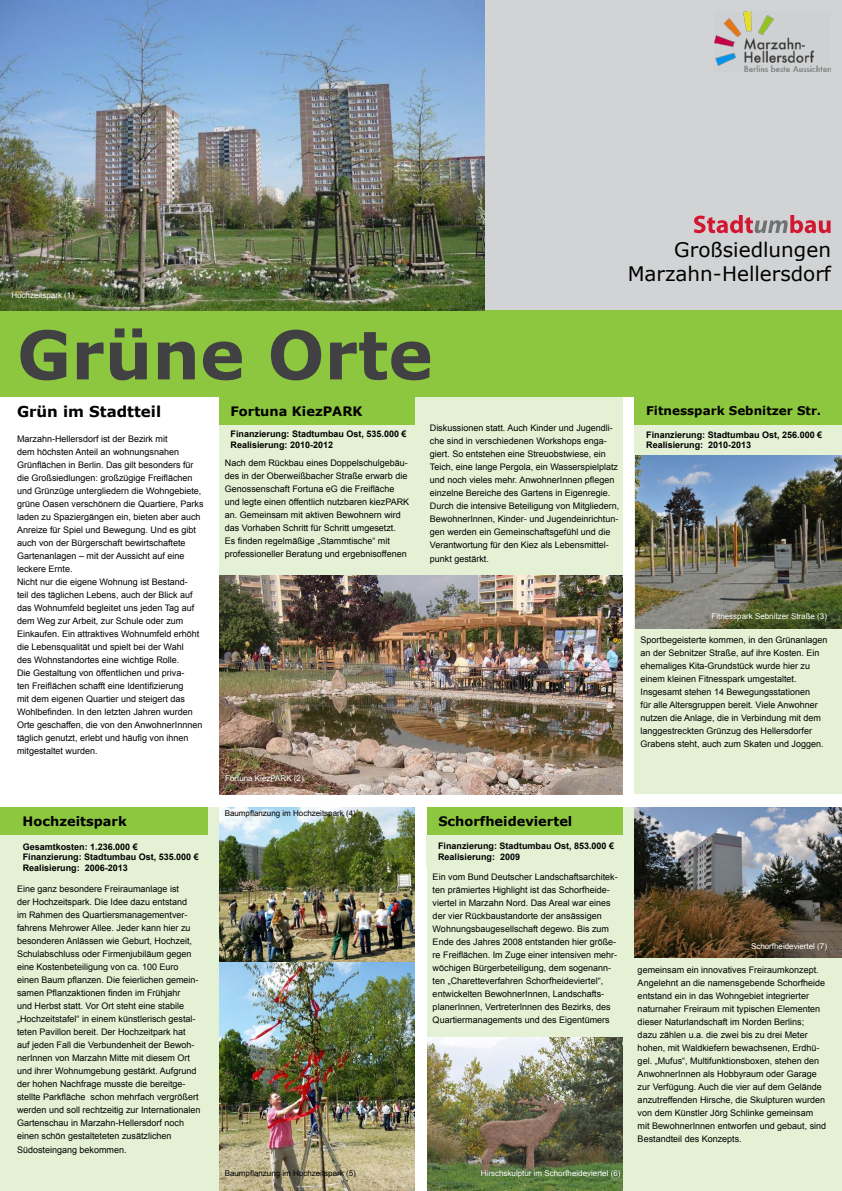
<style>
.page{position:relative;width:842px;height:1191px;background:#fff}
.page>*{position:absolute;margin:0;border:0;box-sizing:border-box;transform-origin:0 0}
.t1{font:700 67px "Verdana";color:#414042}
.t2{font:20px/24px "Verdana";color:#000;text-align:right}
.t3{font:700 15px "Verdana";color:#000}
.t4{font:700 13px "Verdana";color:#000}
.t5{font:700 12px "Verdana";color:#000}
.t6{font:9px/13px "Arial";color:#000}
.t7{font:700 9px/10.8px "Arial";color:#000}
.t8{font:8px "Arial";color:#fff}
.t9{font:8px "Arial";color:#000}
</style>
<div class="page">
<div style="left:427px;top:807px;width:415px;height:384px;background:#e5f1d4"></div>
<div style="left:219px;top:397px;width:404px;height:397px;background:#e5f1d4"></div>
<div style="left:635px;top:397px;width:207px;height:397px;background:#e5f1d4"></div>
<div style="left:0;top:807px;width:415px;height:384px;background:#e5f1d4"></div>
<div style="left:0;top:0;width:842px;height:397px;background:#d1d3d4"></div>
<div style="left:0;top:310px;width:842px;height:87px;background:#8dc63f"></div>
<div style="left:427px;top:807px;width:196px;height:28px;background:#8dc63f"></div>
<div style="left:0;top:807px;width:207px;height:28px;background:#8dc63f"></div>
<svg style="left:694px;top:216px;width:137px;height:17px"></svg>
<img style="left:635px;top:807px;width:207px;height:150px">
<div style="left:219px;top:397px;width:196px;height:27px;background:#8dc63f"></div>
<div style="left:635px;top:397px;width:207px;height:27px;background:#8dc63f"></div>
<img style="left:0;top:0;width:485px;height:310px">
<img style="left:219px;top:807px;width:196px;height:384px">
<img style="left:635px;top:455px;width:207px;height:173px">
<img style="left:427px;top:1037px;width:196px;height:154px">
<img style="left:219px;top:575px;width:404px;height:219px">
<img style="left:714px;top:11px;width:117px;height:60px">
<p class="t8" style="left:11px;top:290px;width:64px">Hochzeitspark (1)</p>
<h2 class="t2" style="left:628px;top:238px;width:205px">Großsiedlungen<br>Marzahn-Hellersdorf</h2>
<h1 class="t1" style="left:17px;top:307px;width:417px">Grüne Orte</h1>
<h3 class="t3" style="left:17px;top:401px;width:146px">Grün im Stadtteil</h3>
<p class="t6" style="left:17px;top:432px;width:188px">Marzahn-Hellersdorf ist der Bezirk mit<br>dem höchsten Anteil an wohnungsnahen Grünflächen in Berlin. Das gilt besonders für die Großsiedlungen: großzügige Freiflächen und Grünzüge untergliedern die Wohngebiete, grüne Oasen verschönern die Quartiere, Parks laden zu Spaziergängen ein, bieten aber auch Anreize für Spiel und Bewegung. Und es gibt auch von der Bürgerschaft bewirtschaftete Gartenanlagen – mit der Aussicht auf eine leckere Ernte.<br>Nicht nur die eigene Wohnung ist Bestand-<br>teil des täglichen Lebens, auch der Blick auf das Wohnumfeld begleitet uns jeden Tag auf dem Weg zur Arbeit, zur Schule oder zum Einkaufen. Ein attraktives Wohnumfeld erhöht die Lebensqualität und spielt bei der Wahl<br>des Wohnstandortes eine wichtige Rolle.<br>Die Gestaltung von öffentlichen und priva-<br>ten Freiflächen schafft eine Identifizierung<br>mit dem eigenen Quartier und steigert das Wohlbefinden. In den letzten Jahren wurden Orte geschaffen, die von den AnwohnerInnnen täglich genutzt, erlebt und häufig von ihnen mitgestaltet wurden.</p>
<h3 class="t4" style="left:23px;top:812px;width:106px">Hochzeitspark</h3>
<p class="t7" style="left:23px;top:841px;width:178px">Gesamtkosten: 1.236.000 €<br>Finanzierung: Stadtumbau Ost, 535.000 €<br>Realisierung: 2006-2013</p>
<p class="t6" style="left:17px;top:882px;width:185px">Eine ganz besondere Freiraumanlage ist<br>der Hochzeitspark. Die Idee dazu entstand<br>im Rahmen des Quartiersmanagementver&shy;fahrens Mehrower Allee. Jeder kann hier zu besonderen Anlässen wie Geburt, Hochzeit, Schulabschluss oder Firmenjubiläum gegen eine Kostenbeteiligung von ca. 100 Euro einen Baum pflanzen. Die feierlichen gemein&shy;samen Pflanzaktionen finden im Frühjahr<br>und Herbst statt. Vor Ort steht eine stabile „Hochzeitstafel“ in einem künstlerisch gestal&shy;teten Pavillon bereit. Der Hochzeitpark hat<br>auf jeden Fall die Verbundenheit der Bewoh&shy;nerInnen von Marzahn Mitte mit diesem Ort und ihrer Wohnumgebung gestärkt. Aufgrund der hohen Nachfrage musste die bereitge&shy;stellte Parkfläche schon mehrfach vergrößert werden und soll rechtzeitig zur Internationalen Gartenschau in Marzahn-Hellersdorf noch einen schön gestalteteten zusätzlichen Südosteingang bekommen.</p>
<h3 class="t4" style="left:230px;top:402px;width:134px">Fortuna KiezPARK</h3>
<p class="t7" style="left:230px;top:429px;width:178px">Finanzierung: Stadtumbau Ost, 535.000 €<br>Realisierung: 2010-2012</p>
<p class="t6" style="left:225px;top:457px;width:186px">Nach dem Rückbau eines Doppelschulgebäu&shy;des in der Oberweißbacher Straße erwarb die Genossenschaft Fortuna eG die Freifläche und legte einen öffentlich nutzbaren kiezPARK an. Gemeinsam mit aktiven Bewohnern wird das Vorhaben Schritt für Schritt umgesetzt.<br>Es finden regelmäßige „Stammtische“ mit professioneller Beratung und ergebnisoffenen</p>
<p class="t6" style="left:430px;top:422px;width:191px">Diskussionen statt. Auch Kinder und Jugendli&shy;che sind in verschiedenen Workshops enga&shy;giert. So entstehen eine Streuobstwiese, ein Teich, eine lange Pergola, ein Wasserspielplatz und noch vieles mehr. AnwohnerInnen pflegen einzelne Bereiche des Gartens in Eigenregie.<br>Durch die intensive Beteiligung von Mitgliedern, BewohnerInnen, Kinder- und Jugendeinrichtun&shy;gen werden ein Gemeinschaftsgefühl und die Verantwortung für den Kiez als Lebensmittel&shy;punkt gestärkt.</p>
<p class="t8" style="left:225px;top:773px;width:80px">Fortuna KiezPARK (2)</p>
<p class="t9" style="left:225px;top:808px;width:133px">Baumpflanzung im Hochzeitspark (4)</p>
<h3 class="t4" style="left:438px;top:812px;width:136px">Schorfheideviertel</h3>
<p class="t7" style="left:438px;top:840px;width:178px">Finanzierung: Stadtumbau Ost, 853.000 €<br>Realisierung: 2009</p>
<p class="t6" style="left:433px;top:870px;width:187px">Ein vom Bund Deutscher Landschaftsarchitek&shy;ten prämiertes Highlight ist das Schorfheide&shy;viertel in Marzahn Nord. Das Areal war eines der vier Rückbaustandorte der ansässigen Wohnungsbaugesellschaft degewo. Bis zum Ende des Jahres 2008 entstanden hier größe&shy;re Freiflächen. Im Zuge einer intensiven mehr&shy;wöchigen Bürgerbeteiligung, dem sogenann&shy;ten „Charetteverfahren Schorfheideviertel“, entwickelten BewohnerInnen, Landschafts&shy;planerInnen, VertreterInnen des Bezirks, des Quartiermanagements und des Eigentümers</p>
<p class="t9" style="left:225px;top:1168px;width:133px">Baumpflanzung im Hochzeitspark (5)</p>
<p class="t8" style="left:481px;top:1168px;width:141px">Hirschskulptur im Schorfheideviertel (6)</p>
<h3 class="t5" style="left:646px;top:402px;width:177px">Fitnesspark Sebnitzer Str.</h3>
<p class="t7" style="left:646px;top:429px;width:178px">Finanzierung: Stadtumbau Ost, 256.000 €<br>Realisierung: 2010-2013</p>
<p class="t8" style="left:711px;top:611px;width:117px">Fitnesspark Sebnitzer Straße (3)</p>
<p class="t6" style="left:640px;top:634px;width:189px">Sportbegeisterte kommen, in den Grünanlagen an der Sebnitzer Straße, auf ihre Kosten. Ein ehemaliges Kita-Grundstück wurde hier zu einem kleinen Fitnesspark umgestaltet.<br>Insgesamt stehen 14 Bewegungsstationen<br>für alle Altersgruppen bereit. Viele Anwohner nutzen die Anlage, die in Verbindung mit dem langgestreckten Grünzug des Hellersdorfer Grabens steht, auch zum Skaten und Joggen.</p>
<p class="t8" style="left:751px;top:940px;width:78px">Schorfheideviertel (7)</p>
<p class="t6" style="left:638px;top:963px;width:190px">gemeinsam ein innovatives Freiraumkonzept.<br>Angelehnt an die namensgebende Schorfheide entstand ein in das Wohngebiet integrierter naturnaher Freiraum mit typischen Elementen dieser Naturlandschaft im Norden Berlins;<br>dazu zählen u.a. die zwei bis zu drei Meter hohen, mit Waldkiefern bewachsenen, Erdhü&shy;gel. „Mufus“, Multifunktionsboxen, stehen den AnwohnerInnen als Hobbyraum oder Garage zur Verfügung. Auch die vier auf dem Gelände anzutreffenden Hirsche, die Skulpturen wurden von dem Künstler Jörg Schlinke gemeinsam mit BewohnerInnen entworfen und gebaut, sind Bestandteil des Konzepts.</p>
</div>
